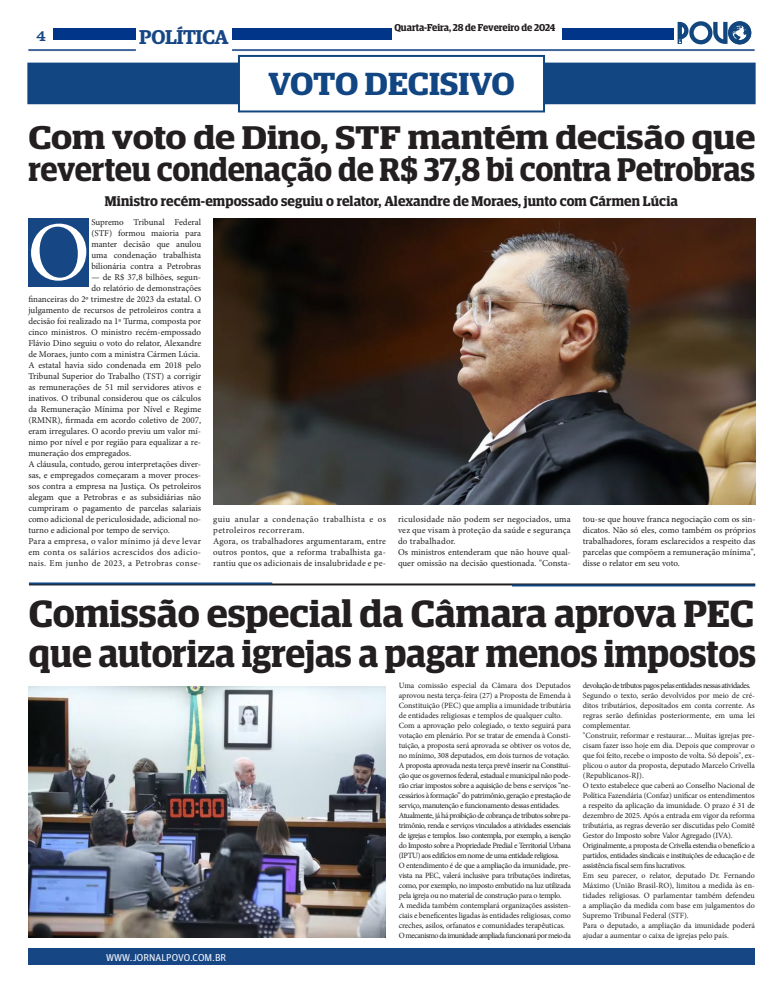
<style>
.page{position:relative;width:783px;height:993px;background:#fff}
.page>*{position:absolute;margin:0;border:0;box-sizing:border-box;transform-origin:0 0}
.t1{font:83.8px "Minion Pro";color:#fff}
.t2{font:600 37.9px/40px "Guardian Egyptian Display";color:#231f20;scale:1.06 1}
.t3{font:600 32.8px/31.8px "Guardian Egyptian Display";letter-spacing:-.005em;color:#231f20;scale:1.17 1}
.t4{font:600 32px "Guardian Egyptian Display";letter-spacing:-.005em;color:#114683;scale:1.1 1}
.t5{font:600 20px "Guardian Egyptian";letter-spacing:-.02em;color:#174685}
.t6{font:16px "Clarendon BT";color:#174685}
.t7{font:600 14px "Guardian Egyptian Display";letter-spacing:.005em;color:#231f20}
.t8{font:600 10px "Guardian Egyptian Display";letter-spacing:-.005em;color:#231f20}
.t9{font:10px "Guardian Agate Sans G1 D Regular";color:#fff}
.t10{font:9px/11px "Minion Pro";color:#231f20;text-align:justify}
.t11{font:9px/11px "Minion Pro";letter-spacing:.02em;color:#231f20}
.t12{font:9px "Minion Pro";letter-spacing:.04em;color:#231f20}
.t13{font:8px/10px "Minion Pro";letter-spacing:-.015em;color:#231f20}
</style>
<div class="page">
<div style="left:28px;top:947px;width:726px;height:17px;background:#174685"></div>
<svg style="left:677px;top:21px;width:74px;height:23px"></svg>
<div style="left:232px;top:28px;width:159px;height:12px;background:#003589"></div>
<div style="left:54px;top:28px;width:82px;height:12px;background:#003589"></div>
<hr style="left:28px;top:49px;width:108px;height:2px;background:#174685">
<hr style="left:232px;top:49px;width:522px;height:2px;background:#174685">
<div style="left:562px;top:28px;width:112px;height:12px;background:#003589"></div>
<div style="left:27px;top:63px;width:728px;height:41px;background:#114683"></div>
<div style="left:239px;top:56px;width:305px;height:55px;background:#fff"></div>
<div style="left:238px;top:55px;width:307px;height:57px;border:2px solid #114682"></div>
<img style="left:213px;top:218px;width:542px;height:286px">
<hr style="left:29px;top:583px;width:726px;height:2px;background:#231f20">
<hr style="left:29px;top:582px;width:243px;height:2px;background:#114683">
<hr style="left:512px;top:584px;width:243px;height:2px;background:#114683">
<img style="left:28px;top:686px;width:357px;height:250px">
<div style="left:28px;top:218px;width:61px;height:69px;background:#174685"></div>
<h3 class="t6" style="left:36px;top:25px;width:11px">4</h3>
<h3 class="t5" style="left:139px;top:22px;width:91px">POLÍTICA</h3>
<p class="t8" style="left:394px;top:22px;width:162px">Quarta-Feira, 28 de Fevereiro de 2024</p>
<h3 class="t4" style="left:268px;top:67px;width:226px">VOTO DECISIVO</h3>
<h3 class="t3" style="left:28px;top:121px;width:622px">Com voto de Dino, STF mantém decisão que reverteu condenação de R$ 37,8 bi contra Petrobras</h3>
<p class="t10" style="left:91px;top:217px;width:111px">Supremo Tribunal Federal (STF) formou maioria para manter decisão que anulou uma condenação trabalhista bilionária contra a Petrobras</p>
<p class="t10" style="left:91px;top:272px;width:111px">— de R$ 37,8 bilhões, segun-</p>
<p class="t10" style="left:91px;top:283px;width:111px">do relatório de demonstrações</p>
<p class="t10" style="left:28px;top:294px;width:174px">financeiras do 2º trimestre de 2023 da estatal. O</p>
<p class="t10" style="left:28px;top:305px;width:174px">julgamento de recursos de petroleiros contra a</p>
<p class="t10" style="left:28px;top:316px;width:174px">decisão foi realizado na 1ª Turma, composta por</p>
<p class="t10" style="left:28px;top:327px;width:174px">cinco ministros. O ministro recém-empossado</p>
<p class="t10" style="left:28px;top:338px;width:174px">Flávio Dino seguiu o voto do relator, Alexandre</p>
<p class="t10" style="left:28px;top:349px;width:173px">de Moraes, junto com a ministra Cármen Lúcia.</p>
<p class="t10" style="left:28px;top:360px;width:174px">A estatal havia sido condenada em 2018 pelo</p>
<p class="t10" style="left:28px;top:371px;width:174px">Tribunal Superior do Trabalho (TST) a corrigir</p>
<p class="t10" style="left:28px;top:382px;width:174px">as remunerações de 51 mil servidores ativos e</p>
<p class="t10" style="left:28px;top:393px;width:174px">inativos. O tribunal considerou que os cálculos</p>
<p class="t10" style="left:28px;top:404px;width:174px">da Remuneração Mínima por Nível e Regime</p>
<p class="t10" style="left:28px;top:415px;width:174px">(RMNR), firmada em acordo coletivo de 2007,</p>
<p class="t10" style="left:28px;top:426px;width:174px">eram irregulares. O acordo previu um valor mí-</p>
<p class="t10" style="left:28px;top:437px;width:174px">nimo por nível e por região para equalizar a re-</p>
<p class="t10" style="left:28px;top:448px;width:104px">muneração dos empregados.</p>
<p class="t10" style="left:28px;top:459px;width:174px">A cláusula, contudo, gerou interpretações diver-</p>
<p class="t10" style="left:28px;top:470px;width:174px">sas, e empregados começaram a mover proces-</p>
<p class="t10" style="left:28px;top:481px;width:174px">sos contra a empresa na Justiça. Os petroleiros</p>
<p class="t10" style="left:28px;top:492px;width:174px">alegam que a Petrobras e as subsidiárias não</p>
<p class="t10" style="left:28px;top:503px;width:174px">cumpriram o pagamento de parcelas salariais</p>
<p class="t10" style="left:28px;top:514px;width:174px">como adicional de periculosidade, adicional no-</p>
<p class="t10" style="left:28px;top:525px;width:143px">turno e adicional por tempo de serviço.</p>
<p class="t12" style="left:28px;top:535px;width:174px">Para a empresa, o valor mínimo já deve levar</p>
<p class="t12" style="left:28px;top:546px;width:174px">em conta os salários acrescidos dos adicio-</p>
<p class="t12" style="left:28px;top:557px;width:174px">nais. Em junho de 2023, a Petrobras conse-</p>
<h3 class="t7" style="left:105px;top:193px;width:574px">Ministro recém-empossado seguiu o relator, Alexandre de Moraes, junto com Cármen Lúcia</h3>
<h1 class="t1" style="left:27px;top:196px;width:64px">O</h1>
<p class="t11" style="left:213px;top:514px;width:174px">guiu anular a condenação trabalhista e os petroleiros recorreram.<br>Agora, os trabalhadores argumentaram, entre outros pontos, que a reforma trabalhista ga&shy;rantiu que os adicionais de insalubridade e pe-</p>
<p class="t10" style="left:398px;top:513px;width:174px;text-align:left">riculosidade não podem ser negociados, uma vez que visam à proteção da saúde e segurança do trabalhador.<br>Os ministros entenderam que não houve qual&shy;quer omissão na decisão questionada. "Consta-</p>
<p class="t10" style="left:582px;top:513px;width:174px">tou-se que houve franca negociação com os sin&shy;dicatos. Não só eles, como também os próprios trabalhadores, foram esclarecidos a respeito das parcelas que compõem a remuneração mínima", disse o relator em seu voto.</p>
<h2 class="t2" style="left:29px;top:593px;width:687px">Comissão especial da Câmara aprova PEC que autoriza igrejas a pagar menos impostos</h2>
<p class="t9" style="left:106px;top:949px;width:122px">WWW.JORNALPOVO.COM.BR</p>
<p class="t13" style="left:399px;top:680px;width:173px">Uma comissão especial da Câmara dos Deputados aprovou nesta terça-feira (27) a Proposta de Emenda à Constituição (PEC) que amplia a imunidade tributária de entidades religiosas e templos de qualquer culto.<br>Com a aprovação pelo colegiado, o texto seguirá para votação em plenário. Por se tratar de emenda à Consti&shy;tuição, a proposta será aprovada se obtiver os votos de, no mínimo, 308 deputados, em dois turnos de votação.<br>A proposta aprovada nesta terça prevê inserir na Constitui&shy;ção que os governos federal, estadual e municipal não pode&shy;rão criar impostos sobre a aquisição de bens e serviços “ne&shy;cessários à formação” do patrimônio, geração e prestação de serviço, manutenção e funcionamento dessas entidades.<br>Atualmente, já há proibição de cobrança de tributos sobre pa&shy;trimônio, renda e serviços vinculados a atividades essenciais de igrejas e templos. Isso contempla, por exemplo, a isenção do Imposto sobre a Propriedade Predial e Territorial Urbana (IPTU) aos edifícios em nome de uma entidade religiosa.<br>O entendimento é de que a ampliação da imunidade, pre&shy;vista na PEC, valerá inclusive para tributações indiretas, como, por exemplo, no imposto embutido na luz utilizada pela igreja ou no material de construção para o templo.<br>A medida também contemplará organizações assisten&shy;ciais e beneficentes ligadas às entidades religiosas, como creches, asilos, orfanatos e comunidades terapêuticas.<br>O mecanismo da imunidade ampliada funcionará por meio da</p>
<p class="t13" style="left:582px;top:680px;width:173px">devolução de tributos pagos pelas entidades nessas atividades.<br>Segundo o texto, serão devolvidos por meio de cré&shy;ditos tributários, depositados em conta corrente. As regras serão definidas posteriormente, em uma lei complementar.<br>"Construir, reformar e restaurar.... Muitas igrejas pre&shy;cisam fazer isso hoje em dia. Depois que comprovar o que foi feito, recebe o imposto de volta. Só depois", ex&shy;plicou o autor da proposta, deputado Marcelo Crivella (Republicanos-RJ).<br>O texto estabelece que caberá ao Conselho Nacional de Política Fazendária (Confaz) unificar os entendimentos a respeito da aplicação da imunidade. O prazo é 31 de dezembro de 2025. Após a entrada em vigor da reforma tributária, as regras deverão ser discutidas pelo Comitê Gestor do Imposto sobre Valor Agregado (IVA).<br>Originalmente, a proposta de Crivella estendia o benefício a partidos, entidades sindicais e instituições de educação e de assistência fiscal sem fins lucrativos.<br>Em seu parecer, o relator, deputado Dr. Fernando Máximo (União Brasil-RO), limitou a medida às en&shy;tidades religiosas. O parlamentar também defendeu a ampliação da medida com base em julgamentos do Supremo Tribunal Federal (STF).<br>Para o deputado, a ampliação da imunidade poderá ajudar a aumentar o caixa de igrejas pelo país.</p>
</div>
